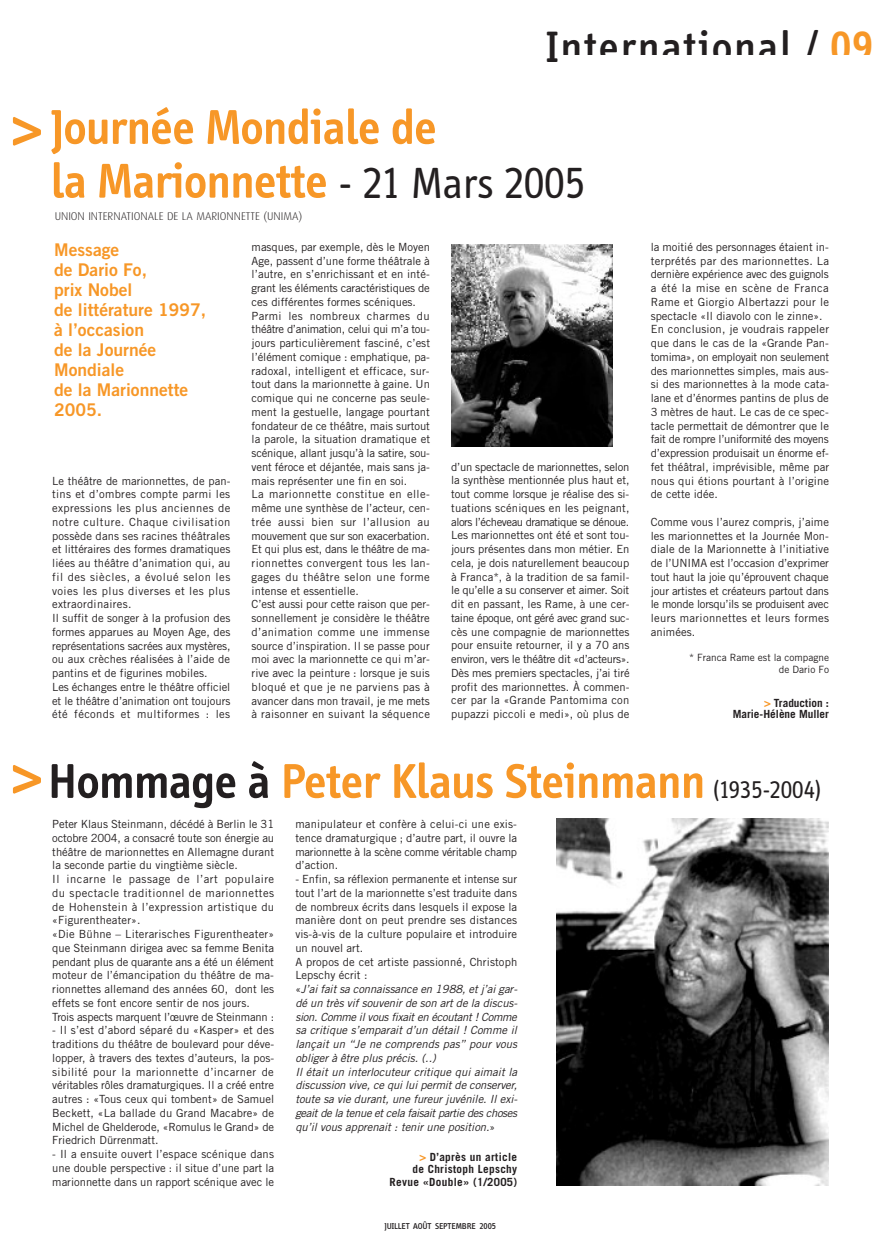
<style>
.page{position:relative;width:886px;height:1241px;background:#fff}
.page>*{position:absolute;margin:0;border:0;box-sizing:border-box;transform-origin:0 0}
.t1{font:500 75px "Info";color:#f79727}
.t2{font:600 50px/53.8px "Info";color:#f79727}
.t3{font:500 45px "Info";letter-spacing:.045em;color:#231f20}
.t4{font:17.5px/20px "Trade Gothic Bold Two";color:#f79727}
.t5{font:11.25px/13.8px "Trade Gothic";color:#231f20;text-align:justify}
.t6{font:italic 11.25px/13.8px "Trade Gothic";letter-spacing:-.005em;color:#231f20}
.t7{font:700 11.25px/12.5px "Trade Gothic";letter-spacing:.03em;color:#231f20;text-align:right}
.t8{font:300 11.25px "Dax";color:#231f20}
.t9{font:700 11.25px/11.2px "Trade Gothic";color:#231f20;text-align:right}
.t10{font:10px/12.5px "Trade Gothic";color:#231f20;text-align:right}
.t11{font:500 8.75px "Info";color:#231f20}
.s1{font-weight:600;color:#f79727}
.s2{font-weight:400;font-size:45px;color:#231f20}
.s3{color:#f79727}
.s4{font-weight:500;font-size:75px}
.s5{color:#231f20}
.s6{font-weight:400;font-size:25px;color:#231f20}
.s7{font-style:normal}
</style>
<div class="page">
<svg style="left:451px;top:244px;width:378px;height:942px"></svg>
<h3 class="t3" style="left:546px;top:30px;width:328px">International / <span class="s1">09</span></h3>
<h1 class="t1" style="left:9px;top:101px;width:37px">&gt;</h1>
<h2 class="t2" style="left:51px;top:104px;width:535px">Journée Mondiale de<br>la Marionnette <span class="s2">- 21 Mars 2005</span></h2>
<p class="t8" style="left:55px;top:210px;width:249px">UNION INTERNATIONALE DE LA MARIONNETTE (UNIMA)</p>
<h3 class="t4" style="left:54px;top:241px;width:154px">Message<br>de Dario Fo,<br>prix Nobel<br>de littérature 1997, à l’occasion<br>de la Journée<br>Mondiale<br>de la Marionnette<br>2005.</h3>
<p class="t5" style="left:52px;top:475px;width:180px;text-align:left">Le théâtre de marionnettes, de pan&shy;tins et d’ombres compte parmi les expressions les plus anciennes de notre culture. Chaque civilisation possède dans ses racines théâtrales et littéraires des formes dramatiques liées au théâtre d’animation qui, au fil des siècles, a évolué selon les voies les plus diverses et les plus extraordinaires.<br>Il suffit de songer à la profusion des formes apparues au Moyen Age, des représentations sacrées aux mystères, ou aux crèches réalisées à l’aide de pantins et de figurines mobiles.<br>Les échanges entre le théâtre officiel et le théâtre d’animation ont toujours été féconds et multiformes : les</p>
<p class="t5" style="left:252px;top:241px;width:180px;text-align:left">masques, par exemple, dès le Moyen Age, passent d’une forme théâtrale à l’autre, en s’enrichissant et en inté&shy;grant les éléments caractéristiques de ces différentes formes scéniques.<br>Parmi les nombreux charmes du théâtre d’animation, celui qui m’a tou&shy;jours particulièrement fasciné, c’est l’élément comique : emphatique, pa&shy;radoxal, intelligent et efficace, sur&shy;tout dans la marionnette à gaine. Un comique qui ne concerne pas seule&shy;ment la gestuelle, langage pourtant fondateur de ce théâtre, mais surtout la parole, la situation dramatique et scénique, allant jusqu’à la satire, sou&shy;vent féroce et déjantée, mais sans ja&shy;mais représenter une fin en soi.<br>La marionnette constitue en elle&shy;même une synthèse de l’acteur, cen&shy;trée aussi bien sur l’allusion au mouvement que sur son exacerbation.<br>Et qui plus est, dans le théâtre de ma&shy;rionnettes convergent tous les lan&shy;gages du théâtre selon une forme intense et essentielle.<br>C’est aussi pour cette raison que per&shy;sonnellement je considère le théâtre d’animation comme une immense source d’inspiration. Il se passe pour moi avec la marionnette ce qui m’ar&shy;rive avec la peinture : lorsque je suis bloqué et que je ne parviens pas à avancer dans mon travail, je me mets à raisonner en suivant la séquence</p>
<p class="t5" style="left:451px;top:461px;width:180px">d’un spectacle de marionnettes, selon la synthèse mentionnée plus haut et, tout comme lorsque je réalise des si&shy;tuations scéniques en les peignant, alors l’écheveau dramatique se dénoue.<br>Les marionnettes ont été et sont tou&shy;jours présentes dans mon métier. En cela, je dois naturellement beaucoup à Franca*, à la tradition de sa famil&shy;le qu’elle a su conserver et aimer. Soit dit en passant, les Rame, à une cer&shy;taine époque, ont géré avec grand suc&shy;cès une compagnie de marionnettes pour ensuite retourner, il y a 70 ans environ, vers le théâtre dit «d’acteurs».<br>Dès mes premiers spectacles, j’ai tiré profit des marionnettes. À commen&shy;cer par la «Grande Pantomima con pupazzi piccoli e medi», où plus de</p>
<p class="t5" style="left:650px;top:241px;width:180px;text-align:left">la moitié des personnages étaient in&shy;terprétés par des marionnettes. La dernière expérience avec des guignols a été la mise en scène de Franca Rame et Giorgio Albertazzi pour le spectacle «Il diavolo con le zinne».<br>En conclusion, je voudrais rappeler que dans le cas de la «Grande Pan&shy;tomima», on employait non seulement des marionnettes simples, mais aus&shy;si des marionnettes à la mode cata&shy;lane et d’énormes pantins de plus de 3 mètres de haut. Le cas de ce spec&shy;tacle permettait de démontrer que le fait de rompre l’uniformité des moyens d’expression produisait un énorme ef&shy;fet théâtral, imprévisible, même par nous qui étions pourtant à l’origine de cette idée.</p>
<p class="t5" style="left:650px;top:516px;width:180px">Comme vous l’aurez compris, j’aime les marionnettes et la Journée Mon&shy;diale de la Marionnette à l’initiative de l’UNIMA est l’occasion d’exprimer tout haut la joie qu’éprouvent chaque jour artistes et créateurs partout dans le monde lorsqu’ils se produisent avec leurs marionnettes et leurs formes animées.</p>
<p class="t10" style="left:689px;top:652px;width:141px">* Franca Rame est la compagne de Dario Fo</p>
<p class="t9" style="left:732px;top:698px;width:98px"><span class="s3">&gt;</span> Traduction :<br>Marie-Hélène Muller</p>
<h2 class="t2" style="left:9px;top:758px;width:814px"><span class="s4">&gt;</span><span class="s5">Hommage à</span> Peter Klaus Steinmann <span class="s6">(1935-2004)</span></h2>
<p class="t5" style="left:52px;top:818px;width:223px;text-align:left">Peter Klaus Steinmann, décédé à Berlin le 31 octobre 2004, a consacré toute son énergie au théâtre de marionnettes en Allemagne durant la seconde partie du vingtième siècle.<br>Il incarne le passage de l’art populaire du spectacle traditionnel de marionnettes de Hohenstein à l’expression artistique du «Figurentheater».<br>«Die Bühne – Literarisches Figurentheater» que Steinmann dirigea avec sa femme Benita pendant plus de quarante ans a été un élément moteur de l’émancipation du théâtre de ma&shy;rionnettes allemand des années 60, dont les effets se font encore sentir de nos jours.<br>Trois aspects marquent l’œuvre de Steinmann :</p>
<p class="t5" style="left:52px;top:1024px;width:223px">- Il s’est d’abord séparé du «Kasper» et des traditions du théâtre de boulevard pour déve&shy;lopper, à travers des textes d’auteurs, la pos&shy;sibilité pour la marionnette d’incarner de véritables rôles dramaturgiques. Il a créé entre autres : «Tous ceux qui tombent» de Samuel Beckett, «La ballade du Grand Macabre» de Michel de Ghelderode, «Romulus le Grand» de Friedrich Dürrenmatt.</p>
<p class="t5" style="left:52px;top:1148px;width:223px">- Il a ensuite ouvert l’espace scénique dans une double perspective : il situe d’une part la marionnette dans un rapport scénique avec le</p>
<p class="t5" style="left:295px;top:818px;width:223px">manipulateur et confère à celui-ci une exis&shy;tence dramaturgique ; d’autre part, il ouvre la marionnette à la scène comme véritable champ d’action.</p>
<p class="t6" style="left:295px;top:873px;width:224px"><span class="s7">- Enfin, sa réflexion permanente et intense sur tout l’art de la marionnette s’est traduite dans de nombreux écrits dans lesquels il expose la manière dont on peut prendre ses distances vis-à-vis de la culture populaire et introduire un nouvel art.<br>A propos de cet artiste passionné, Christoph Lepschy écrit :<br>«</span>J’ai fait sa connaissance en 1988, et j’ai gar&shy;dé un très vif souvenir de son art de la discus&shy;sion. Comme il vous fixait en écoutant ! Comme sa critique s’emparait d’un détail ! Comme il lançait un “Je ne comprends pas” pour vous obliger à être plus précis. (..)<br>Il était un interlocuteur critique qui aimait la discussion vive, ce qui lui permit de conserver, toute sa vie durant, une fureur juvénile. Il exi&shy;geait de la tenue et cela faisait partie des choses qu’il vous apprenait : tenir une position.<span class="s7">»</span></p>
<p class="t7" style="left:389px;top:1151px;width:129px"><span class="s3">&gt;</span> D’après un article<br>de Christoph Lepschy<br>Revue «Double» (1/2005)</p>
<p class="t11" style="left:384px;top:1222px;width:113px">JUILLET AOÛT SEPTEMBRE 2005</p>
</div>
